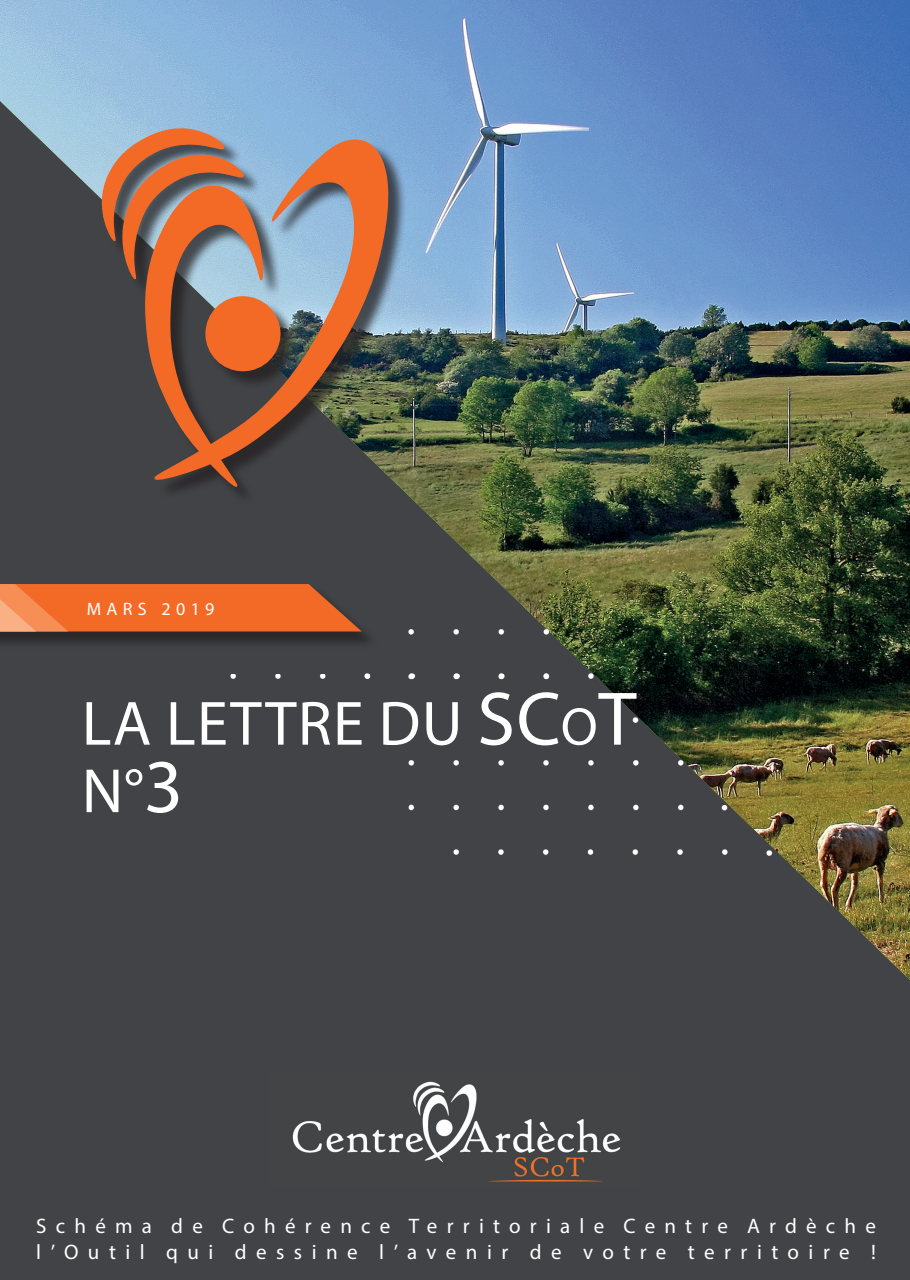
<style>
.page{position:relative;width:910px;height:1280px;background:#fff}
.page>*{position:absolute;margin:0;border:0;box-sizing:border-box;transform-origin:0 0}
.t1{font:63px/67.5px "Myriad Pro";letter-spacing:.02em;color:#fff}
.t2{font:21px/25.5px "Myriad Pro";letter-spacing:.44em;color:#fff}
.t3{font:18px "Myriad Pro";letter-spacing:.3em;color:#fff}
.s1{font-size:76.5px}
.s2{font-size:53.55px}
</style>
<div class="page">
<div style="left:0;top:980px;width:910px;height:256px;background:#414346"></div>
<img style="left:0;top:0;width:910px;height:980px">
<div style="left:104px;top:131px;width:303px;height:374px;background:#231f20;opacity:.75"></div>
<svg style="left:91px;top:125px;width:172px;height:363px;background:#6d5b55"></svg>
<svg style="left:154px;top:138px;width:242px;height:343px;background:#92705f"></svg>
<div style="left:0;top:586px;width:379px;height:64px;background:#231f20;opacity:.75"></div>
<svg style="left:0;top:584px;width:362px;height:47px;background:#e66c30"></svg>
<div style="left:0;top:1236px;width:910px;height:44px;background:#414346"></div>
<img style="left:269px;top:1073px;width:372px;height:113px">
<div style="left:388px;top:741px;width:311px;height:103px;background:#414346"></div>
<div style="left:432px;top:829px;width:301px;height:60px;background:#414346"></div>
<img style="left:608px;top:697px;width:47px;height:44px">
<img style="left:697px;top:785px;width:47px;height:59px">
<img style="left:733px;top:830px;width:55px;height:60px">
<img style="left:343px;top:653px;width:274px;height:44px">
<img style="left:377px;top:610px;width:208px;height:103px">
<div style="left:209px;top:674px;width:312px;height:39px;background:#414346"></div>
<p class="t3" style="left:87px;top:598px;width:129px">MAR S 2019</p>
<h1 class="t1" style="left:82px;top:689px;width:556px">La Lettre du <span class="s1">SC</span><span class="s2">o</span><span class="s1">t </span>n°<span class="s1">3</span></h1>
<p class="t2" style="left:36px;top:1213px;width:841px">Schéma de Cohérence Territoriale Centre Ardèche l’Outil qui dessine l’avenir de votre territoire !</p>
</div>
